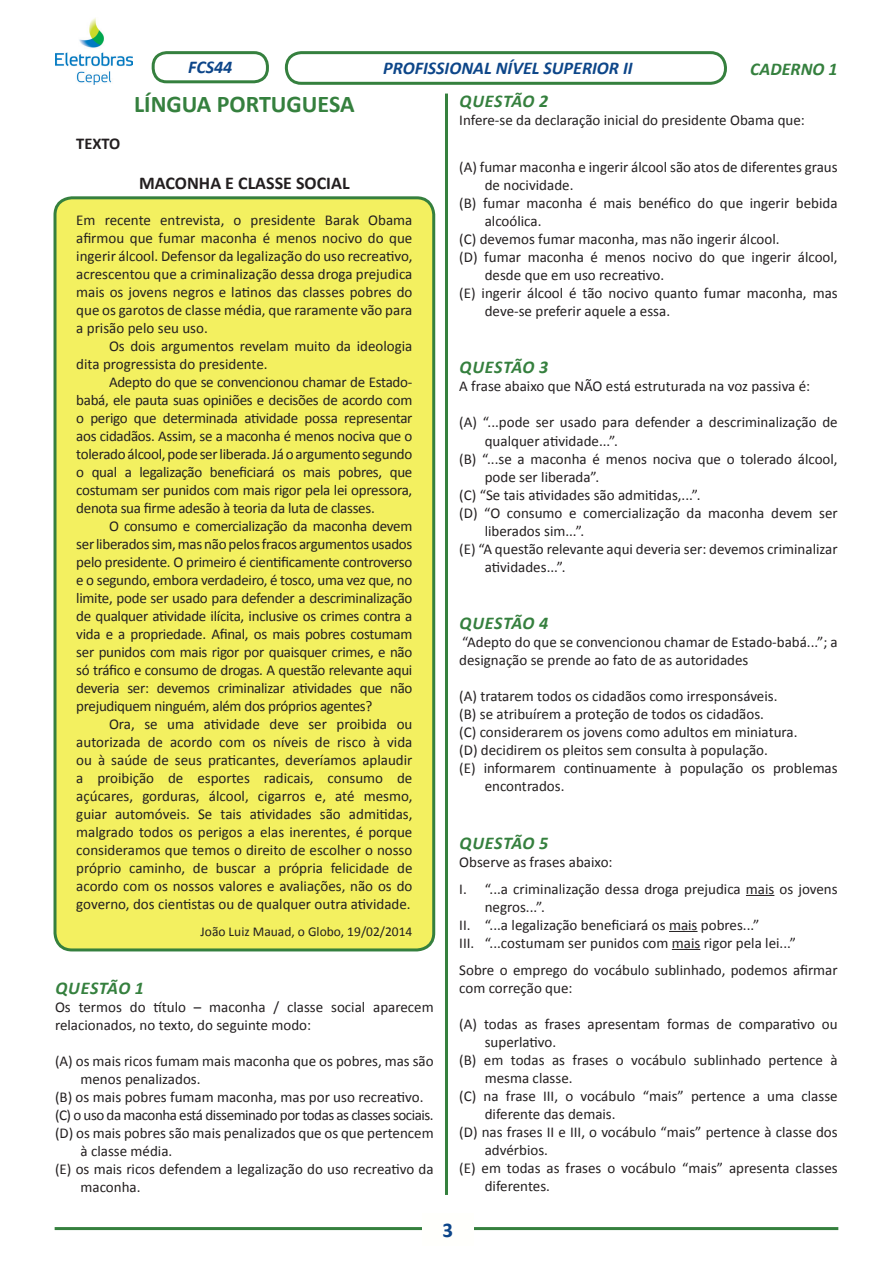
<style>
.page{position:relative;width:893px;height:1263px;background:#fff}
.page>*{position:absolute;margin:0;border:0;box-sizing:border-box;transform-origin:0 0}
.TITULO{font:700 24px "Calibri";color:#35803e}
.t1{font:700 21px "Calibri";color:#0c4589}
.QUSTÃO{font:italic 700 18px "Calibri";letter-spacing:.03em;color:#35803e}
.t2{font:italic 700 18px "Calibri";color:#0d4689}
.TEXTO{font:700 18px "Calibri";color:#231f20}
.QUSTÃO-2{font:italic 700 18px "Calibri";color:#35803e}
.t3{font:italic 700 18px "Calibri";color:#0c4589}
.TEXTO-2{font:700 16.5px "Calibri";color:#231f20}
.TEXTO-3{font:15px/18px "Calibri";color:#231f20;text-align:justify}
.ALTERNATIVAS{font:15px/18px "Calibri";color:#231f20}
.ALTERNATIVAS-2{font:15px "Calibri";letter-spacing:-.03em;color:#231f20}
.TEXTO-4{font:13.5px "Calibri";color:#231f20}
</style>
<div class="page">
<hr style="left:55px;top:1227px;width:783px;height:3px;background:#35803e">
<div style="left:422px;top:1213px;width:51px;height:32px;background:#fffffc"></div>
<img style="left:55px;top:18px;width:78px;height:67px">
<div style="left:152px;top:51px;width:117px;height:32px;border:3px solid #35803e;border-radius:13px"></div>
<div style="left:285px;top:51px;width:442px;height:34px;border:3px solid #35803e;border-radius:15px"></div>
<hr style="left:445px;top:94px;width:3px;height:1101px;background:#35803e">
<div style="left:55px;top:198px;width:379px;height:752px;background:#f3f060;border-radius:17px"></div>
<div style="left:54px;top:196px;width:381px;height:755px;border:3px solid #35803e;border-radius:17px"></div>
<svg style="left:746px;top:895px;width:28px;height:1px"></svg>
<svg style="left:669px;top:931px;width:28px;height:1px"></svg>
<svg style="left:672px;top:949px;width:28px;height:1px"></svg>
<p class="t3" style="left:188px;top:56px;width:46px">FCS44</p>
<p class="t2" style="left:383px;top:57px;width:251px">PROFISSIONAL NÍVEL SUPERIOR II</p>
<p class="QUSTÃO-2" style="left:750px;top:57px;width:89px">CADERNO 1</p>
<p class="TITULO" style="left:134px;top:88px;width:222px">LÍNGUA PORTUGUESA</p>
<p class="QUSTÃO" style="left:460px;top:90px;width:90px">QUESTÃO 2</p>
<p class="TEXTO-3" style="left:459px;top:111px;width:347px">Infere-se da declaração inicial do presidente Obama que:</p>
<p class="ALTERNATIVAS" style="left:485px;top:158px;width:354px;text-indent:-26px">(A) fumar maconha e ingerir álcool são atos de diferentes graus de nocividade.</p>
<p class="ALTERNATIVAS" style="left:485px;top:194px;width:354px;text-indent:-26px">(B) fumar maconha é mais benéfico do que ingerir bebida alcoólica.</p>
<p class="ALTERNATIVAS" style="left:459px;top:230px;width:322px">(C) devemos fumar maconha, mas não ingerir álcool.</p>
<p class="ALTERNATIVAS" style="left:485px;top:248px;width:354px;text-indent:-26px">(D) fumar maconha é menos nocivo do que ingerir álcool, desde que em uso recreativo.</p>
<p class="ALTERNATIVAS" style="left:485px;top:284px;width:354px;text-indent:-26px">(E) ingerir álcool é tão nocivo quanto fumar maconha, mas deve-se preferir aquele a essa.</p>
<p class="TEXTO-2" style="left:76px;top:133px;width:46px">TEXTO</p>
<p class="TEXTO" style="left:139px;top:171px;width:212px">MACONHA E CLASSE SOCIAL</p>
<p class="TEXTO-3" style="left:76px;top:211px;width:338px">Em recente entrevista, o presidente Barak Obama afirmou que fumar maconha é menos nocivo do que ingerir álcool. Defensor da legalização do uso recreativo, acrescentou que a criminalização dessa droga prejudica mais os jovens negros e latinos das classes pobres do que os garotos de classe média, que raramente vão para a prisão pelo seu uso.</p>
<p class="TEXTO-3" style="left:76px;top:337px;width:338px;text-indent:33px">Os dois argumentos revelam muito da ideologia dita progressista do presidente.</p>
<p class="TEXTO-3" style="left:76px;top:373px;width:338px;text-indent:33px">Adepto do que se convencionou chamar de Estado&shy;babá, ele pauta suas opiniões e decisões de acordo com o perigo que determinada atividade possa representar aos cidadãos. Assim, se a maconha é menos nociva que o tolerado álcool, pode ser liberada. Já o argumento segundo o qual a legalização beneficiará os mais pobres, que costumam ser punidos com mais rigor pela lei opressora, denota sua firme adesão à teoria da luta de classes.</p>
<p class="TEXTO-3" style="left:76px;top:517px;width:338px;text-indent:33px">O consumo e comercialização da maconha devem serliberadossim,masnão pelosfracos argumentosusados pelo presidente. O primeiro é cientificamente controverso e o segundo, embora verdadeiro, é tosco, uma vez que, no limite, pode ser usado para defender a descriminalização de qualquer atividade ilícita, inclusive os crimes contra a vida e a propriedade. Afinal, os mais pobres costumam ser punidos com mais rigor por quaisquer crimes, e não só tráfico e consumo de drogas. A questão relevante aqui deveria ser: devemos criminalizar atividades que não prejudiquem ninguém, além dos próprios agentes?</p>
<p class="TEXTO-3" style="left:76px;top:715px;width:338px;text-indent:33px">Ora, se uma atividade deve ser proibida ou autorizada de acordo com os níveis de risco à vida ou à saúde de seus praticantes, deveríamos aplaudir a proibição de esportes radicais, consumo de açúcares, gorduras, álcool, cigarros e, até mesmo, guiar automóveis. Se tais atividades são admitidas, malgrado todos os perigos a elas inerentes, é porque consideramos que temos o direito de escolher o nosso próprio caminho, de buscar a própria felicidade de acordo com os nossos valores e avaliações, não os do governo, dos cientistas ou de qualquer outra atividade.</p>
<p class="TEXTO-4" style="left:201px;top:923px;width:213px">João Luiz Mauad, o Globo, 19/02/2014</p>
<p class="QUSTÃO" style="left:460px;top:356px;width:90px">QUESTÃO 3</p>
<p class="TEXTO-3" style="left:459px;top:378px;width:353px">A frase abaixo que NÃO está estruturada na voz passiva é:</p>
<p class="ALTERNATIVAS" style="left:485px;top:414px;width:354px;text-indent:-26px">(A) “...pode ser usado para defender a descriminalização de qualquer atividade...”.</p>
<p class="ALTERNATIVAS" style="left:485px;top:450px;width:354px;text-indent:-26px">(B) “...se a maconha é menos nociva que o tolerado álcool, pode ser liberada”.</p>
<p class="ALTERNATIVAS" style="left:459px;top:486px;width:243px">(C) “Se tais atividades são admitidas,...”.</p>
<p class="ALTERNATIVAS" style="left:485px;top:504px;width:354px;text-indent:-26px">(D) “O consumo e comercialização da maconha devem ser liberados sim...”.</p>
<p class="ALTERNATIVAS" style="left:485px;top:540px;width:354px;text-indent:-26px">(E) “A questão relevante aqui deveria ser: devemos criminalizar atividades...”.</p>
<p class="QUSTÃO" style="left:460px;top:612px;width:90px">QUESTÃO 4</p>
<p class="TEXTO-3" style="left:459px;top:633px;width:380px">“Adepto do que se convencionou chamar de Estado-babá...”; a designação se prende ao fato de as autoridades</p>
<p class="ALTERNATIVAS" style="left:459px;top:687px;width:320px">(A) tratarem todos os cidadãos como irresponsáveis.</p>
<p class="ALTERNATIVAS" style="left:459px;top:705px;width:306px">(B) se atribuírem a proteção de todos os cidadãos.</p>
<p class="ALTERNATIVAS" style="left:459px;top:723px;width:340px">(C) considerarem os jovens como adultos em miniatura.</p>
<p class="ALTERNATIVAS" style="left:459px;top:741px;width:310px">(D) decidirem os pleitos sem consulta à população.</p>
<p class="ALTERNATIVAS" style="left:485px;top:759px;width:354px;text-indent:-26px">(E) informarem continuamente à população os problemas encontrados.</p>
<p class="QUSTÃO" style="left:460px;top:831px;width:90px">QUESTÃO 5</p>
<p class="TEXTO-3" style="left:459px;top:853px;width:155px">Observe as frases abaixo:</p>
<p class="ALTERNATIVAS" style="left:485px;top:880px;width:354px;text-indent:-26px">I. “...a criminalização dessa droga prejudica mais os jovens negros...”.</p>
<p class="ALTERNATIVAS" style="left:459px;top:916px;width:302px">II. “...a legalização beneficiará os mais pobres...”</p>
<p class="ALTERNATIVAS" style="left:459px;top:934px;width:338px">III. “...costumam ser punidos com mais rigor pela lei...”</p>
<p class="TEXTO-3" style="left:459px;top:961px;width:380px">Sobre o emprego do vocábulo sublinhado, podemos afirmar com correção que:</p>
<p class="ALTERNATIVAS" style="left:485px;top:1015px;width:354px;text-indent:-26px">(A) todas as frases apresentam formas de comparativo ou superlativo.</p>
<p class="ALTERNATIVAS" style="left:485px;top:1051px;width:354px;text-indent:-26px">(B) em todas as frases o vocábulo sublinhado pertence à mesma classe.</p>
<p class="ALTERNATIVAS" style="left:485px;top:1087px;width:354px;text-indent:-26px">(C) na frase III, o vocábulo “mais” pertence a uma classe diferente das demais.</p>
<p class="ALTERNATIVAS" style="left:485px;top:1123px;width:354px;text-indent:-26px">(D) nas frases II e III, o vocábulo “mais” pertence à classe dos advérbios.</p>
<p class="ALTERNATIVAS" style="left:485px;top:1159px;width:354px;text-indent:-26px">(E) em todas as frases o vocábulo “mais” apresenta classes diferentes.</p>
<p class="QUSTÃO" style="left:55px;top:976px;width:90px">QUESTÃO 1</p>
<p class="TEXTO-3" style="left:55px;top:998px;width:380px">Os termos do título – maconha / classe social aparecem relacionados, no texto, do seguinte modo:</p>
<p class="ALTERNATIVAS" style="left:81px;top:1052px;width:355px;text-indent:-26px">(A) os mais ricos fumam mais maconha que os pobres, mas são menos penalizados.</p>
<p class="ALTERNATIVAS" style="left:55px;top:1088px;width:370px">(B) os mais pobres fumam maconha, mas por uso recreativo.</p>
<p class="ALTERNATIVAS-2" style="left:55px;top:1105px;width:380px">(C) o uso da maconha está disseminado por todas as classes sociais.</p>
<p class="ALTERNATIVAS" style="left:81px;top:1124px;width:355px;text-indent:-26px">(D) os mais pobres são mais penalizados que os que pertencem à classe média.</p>
<p class="ALTERNATIVAS" style="left:81px;top:1160px;width:355px;text-indent:-26px">(E) os mais ricos defendem a legalização do uso recreativo da maconha.</p>
<p class="t1" style="left:443px;top:1217px;width:12px">3</p>
</div>
